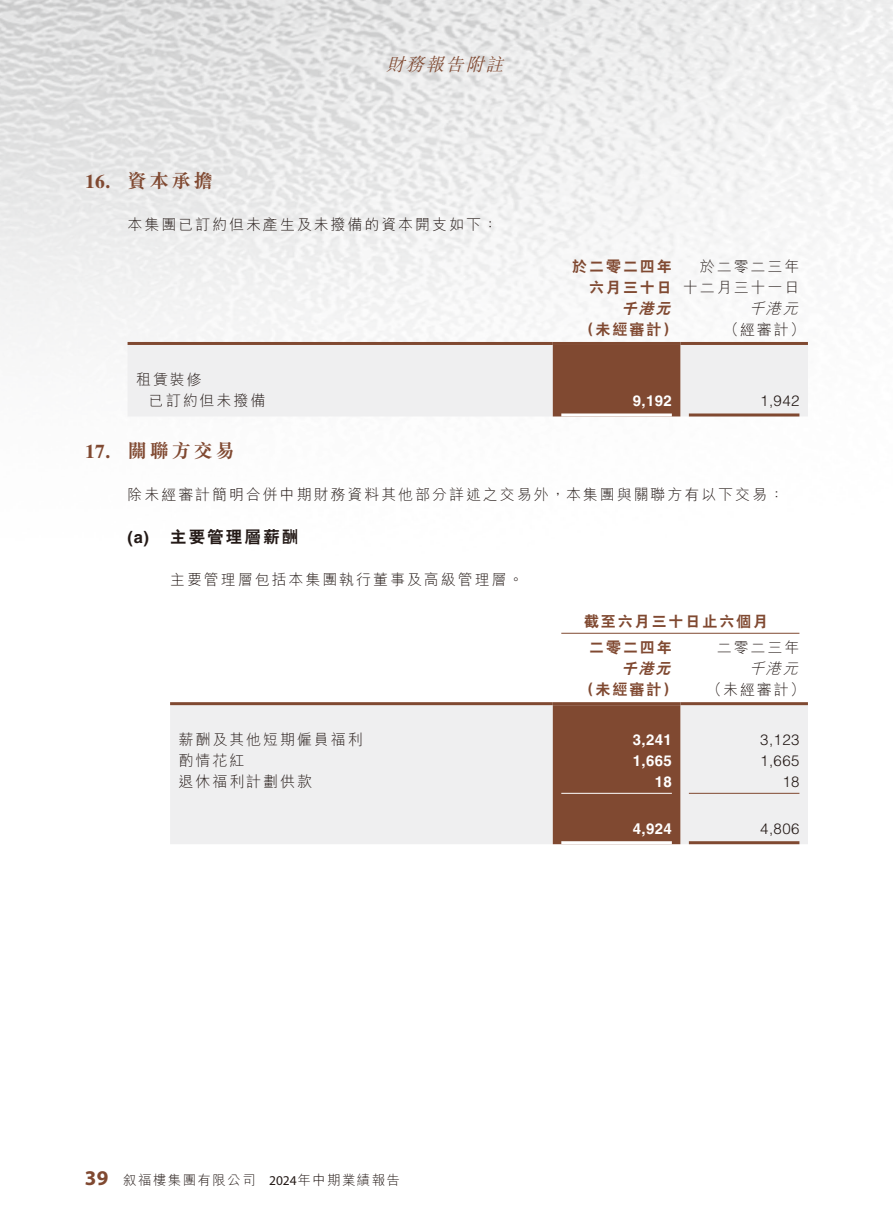
<style>
.page{position:relative;width:893px;height:1212px;background:#fff}
.page>*{position:absolute;margin:0;border:0;box-sizing:border-box;transform-origin:0 0}
.t1{font:700 19.5px "M Sung HK";letter-spacing:.125em;color:#804931}
.t2{font:italic 300 18px "M Sung HK";color:#804931}
.t3{font:800 16.5px "C Hei 2 HK";letter-spacing:.13em;color:#231916}
.t4{font:300 15px/21px "M Hei HK";letter-spacing:.13em;color:#231916;text-align:right}
.t5{font:800 15px/21px "C Hei 2 HK";letter-spacing:.13em;color:#804931;text-align:right}
.t6{font:700 15px "Helvetica LT Std";letter-spacing:.03em;color:#fff}
.t7{font:300 15px "Helvetica LT Std";letter-spacing:.03em;color:#231916}
.t8{font:italic 800 15px "C Hei 2 HK";color:#804931}
.t9{font:italic 300 15px "M Hei HK";color:#231916}
.t10{font:300 13.5px "M Hei HK";letter-spacing:.1em;color:#231916}
.s1{font-family:"Times LT Std"}
.s2{font-family:"Helvetica LT Std";font-weight:700}
.s3{font-family:"Myriad Pro";font-weight:700;font-size:21px;color:#804931}
.s4{font-family:"Myriad Pro";font-weight:400}
</style>
<div class="page">
<img style="left:0;top:0;width:893px;height:845px">
<div style="left:128px;top:345px;width:680px;height:71px;background:#efeff0"></div>
<div style="left:553px;top:345px;width:127px;height:71px;background:#804931"></div>
<hr style="left:128px;top:342px;width:425px;height:3px;background:#804931">
<hr style="left:553px;top:342px;width:127px;height:3px;background:#804931">
<hr style="left:680px;top:342px;width:128px;height:3px;background:#804931">
<hr style="left:561px;top:413px;width:111px;height:3px;background:#fff">
<hr style="left:689px;top:413px;width:110px;height:3px;background:#804931">
<div style="left:170px;top:705px;width:638px;height:139px;background:#efeff0"></div>
<div style="left:553px;top:705px;width:127px;height:139px;background:#804931"></div>
<hr style="left:561px;top:633px;width:238px;height:1px;background:#804931">
<hr style="left:170px;top:702px;width:383px;height:3px;background:#804931">
<hr style="left:553px;top:702px;width:127px;height:3px;background:#804931">
<hr style="left:680px;top:702px;width:128px;height:3px;background:#804931">
<hr style="left:561px;top:793px;width:111px;height:1px;background:#fff">
<hr style="left:689px;top:793px;width:110px;height:1px;background:#804931">
<hr style="left:561px;top:841px;width:111px;height:3px;background:#fff">
<hr style="left:689px;top:841px;width:110px;height:3px;background:#804931">
<p class="t2" style="left:386px;top:52px;width:125px">財務報告附註</p>
<h1 class="t1" style="left:85px;top:171px;width:129px"><span class="s1">16.</span> 資本承擔</h1>
<p class="t4" style="left:128px;top:213px;width:372px">本集團已訂約但未產生及未撥備的資本開支如下：</p>
<p class="t4" style="left:149px;top:369px;width:118px;text-align:left;text-indent:-13px">租賃裝修<br>已訂約但未撥備</p>
<p class="t5" style="left:572px;top:255px;width:101px">於二零二四年六月三十日</p>
<p class="t4" style="left:683px;top:255px;width:118px">於二零二三年十二月三十一日</p>
<p class="t8" style="left:621px;top:300px;width:54px">千港元</p>
<p class="t9" style="left:749px;top:300px;width:54px">千港元</p>
<p class="t5" style="left:579px;top:318px;width:100px">（未經審計）</p>
<p class="t4" style="left:724px;top:318px;width:83px">（經審計）</p>
<p class="t6" style="left:633px;top:392px;width:41px">9,192</p>
<p class="t7" style="left:760px;top:391px;width:41px">1,942</p>
<h1 class="t1" style="left:85px;top:441px;width:151px"><span class="s1">17.</span> 關聯方交易</h1>
<p class="t4" style="left:128px;top:483px;width:658px">除未經審計簡明合併中期財務資料其他部分詳述之交易外，本集團與關聯方有以下交易：</p>
<p class="t3" style="left:128px;top:529px;width:172px"><span class="s2">(a)</span> 主要管理層薪酬</p>
<p class="t4" style="left:170px;top:569px;width:355px">主要管理層包括本集團執行董事及高級管理層。</p>
<p class="t5" style="left:589px;top:609px;width:181px;line-height:25.5px;text-align:left;text-indent:-5px">截至六月三十日止六個月二零二四年</p>
<p class="t4" style="left:717px;top:636px;width:84px">二零二三年</p>
<p class="t8" style="left:621px;top:660px;width:54px">千港元</p>
<p class="t9" style="left:749px;top:660px;width:54px">千港元</p>
<p class="t5" style="left:579px;top:678px;width:100px">（未經審計）</p>
<p class="t4" style="left:707px;top:678px;width:100px">（未經審計）</p>
<p class="t4" style="left:179px;top:729px;width:186px">薪酬及其他短期僱員福利</p>
<p class="t6" style="left:633px;top:731px;width:41px">3,241</p>
<p class="t7" style="left:760px;top:730px;width:41px">3,123</p>
<p class="t4" style="left:179px;top:750px;width:67px">酌情花紅</p>
<p class="t6" style="left:633px;top:752px;width:41px">1,665</p>
<p class="t7" style="left:760px;top:751px;width:41px">1,665</p>
<p class="t4" style="left:179px;top:771px;width:135px">退休福利計劃供款</p>
<p class="t6" style="left:655px;top:773px;width:19px">18</p>
<p class="t7" style="left:782px;top:772px;width:19px">18</p>
<p class="t6" style="left:633px;top:819px;width:41px">4,924</p>
<p class="t7" style="left:760px;top:819px;width:41px">4,806</p>
<p class="t10" style="left:85px;top:1173px;width:317px"><span class="s3">39</span> 叙福樓集團有限公司 <span class="s4">2024</span>年中期業績報告</p>
</div>
